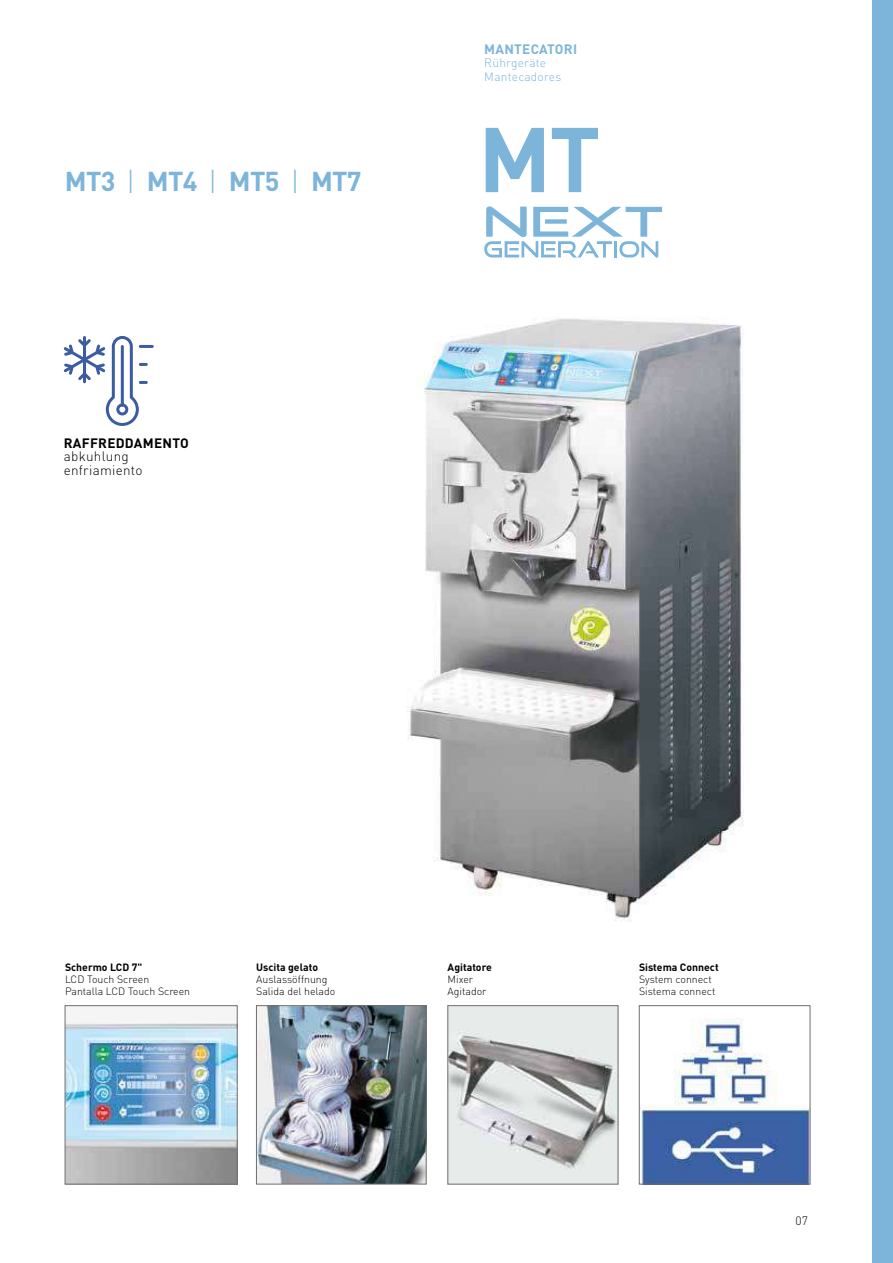
<style>
.page{position:relative;width:893px;height:1263px;background:#fff}
.page>*{position:absolute;margin:0;border:0;box-sizing:border-box;transform-origin:0 0}
.t1{font:700 90.3px "DIN";color:#7db5da}
.t2{font:700 27px "DIN";letter-spacing:-.025em;color:#7db5da}
.t3{font:300 13.5px/13.5px "DIN";letter-spacing:.02em;color:#000}
.t4{font:700 13.5px "DIN";letter-spacing:.02em;color:#000}
.t5{font:700 13.5px "DIN";letter-spacing:.02em;color:#7db5da}
.t6{font:300 12px/13.5px "DIN";letter-spacing:.02em;color:#7db5da}
.t7{font:300 12px "DIN";color:#000}
.t8{font:300 10.5px/12px "DIN";color:#000}
.t9{font:700 10.5px "DIN";color:#000}
.s1{font-weight:300}
</style>
<div class="page">
<img style="left:407px;top:318px;width:337px;height:604px">
<img style="left:67px;top:1021px;width:168px;height:161px">
<div style="left:65px;top:1005px;width:172px;height:179px;border:1px solid #706f6f"></div>
<img style="left:450px;top:1007px;width:166px;height:175px">
<img style="left:258px;top:1007px;width:166px;height:175px">
<div style="left:256px;top:1005px;width:170px;height:179px;border:1px solid #706f6f"></div>
<img style="left:641px;top:1019px;width:167px;height:163px">
<div style="left:639px;top:1005px;width:171px;height:179px;border:1px solid #706f6f"></div>
<svg style="left:484px;top:206px;width:178px;height:52px"></svg>
<div style="left:872px;top:0;width:21px;height:1263px;background:#7db5da"></div>
<svg style="left:63px;top:336px;width:91px;height:90px"></svg>
<h2 class="t2" style="left:65px;top:164px;width:298px">MT3 <span class="s1">|</span> MT4 <span class="s1">|</span> MT5 <span class="s1">|</span> MT7</h2>
<p class="t4" style="left:64px;top:434px;width:126px">RAFFREDDAMENTO</p>
<p class="t3" style="left:64px;top:450px;width:80px">abkuhlung enfriamiento</p>
<p class="t5" style="left:484px;top:40px;width:94px">MANTECATORI</p>
<p class="t6" style="left:484px;top:56px;width:79px">Rührgeräte<br>Mantecadores</p>
<h1 class="t1" style="left:478px;top:100px;width:124px">MT</h1>
<p class="t9" style="left:65px;top:960px;width:79px">Schermo LCD 7"</p>
<p class="t8" style="left:65px;top:973px;width:127px">LCD Touch Screen<br>Pantalla LCD Touch Screen</p>
<p class="t9" style="left:256px;top:960px;width:63px">Uscita gelato</p>
<p class="t8" style="left:256px;top:973px;width:81px">Auslassöffnung<br>Salida del helado</p>
<p class="t9" style="left:448px;top:960px;width:46px">Agitatore</p>
<p class="t8" style="left:448px;top:973px;width:40px">Mixer<br>Agitador</p>
<p class="t9" style="left:639px;top:960px;width:81px">Sistema Connect</p>
<p class="t8" style="left:639px;top:973px;width:78px">System connect<br>Sistema connect</p>
<p class="t7" style="left:796px;top:1214px;width:14px">07</p>
</div>
